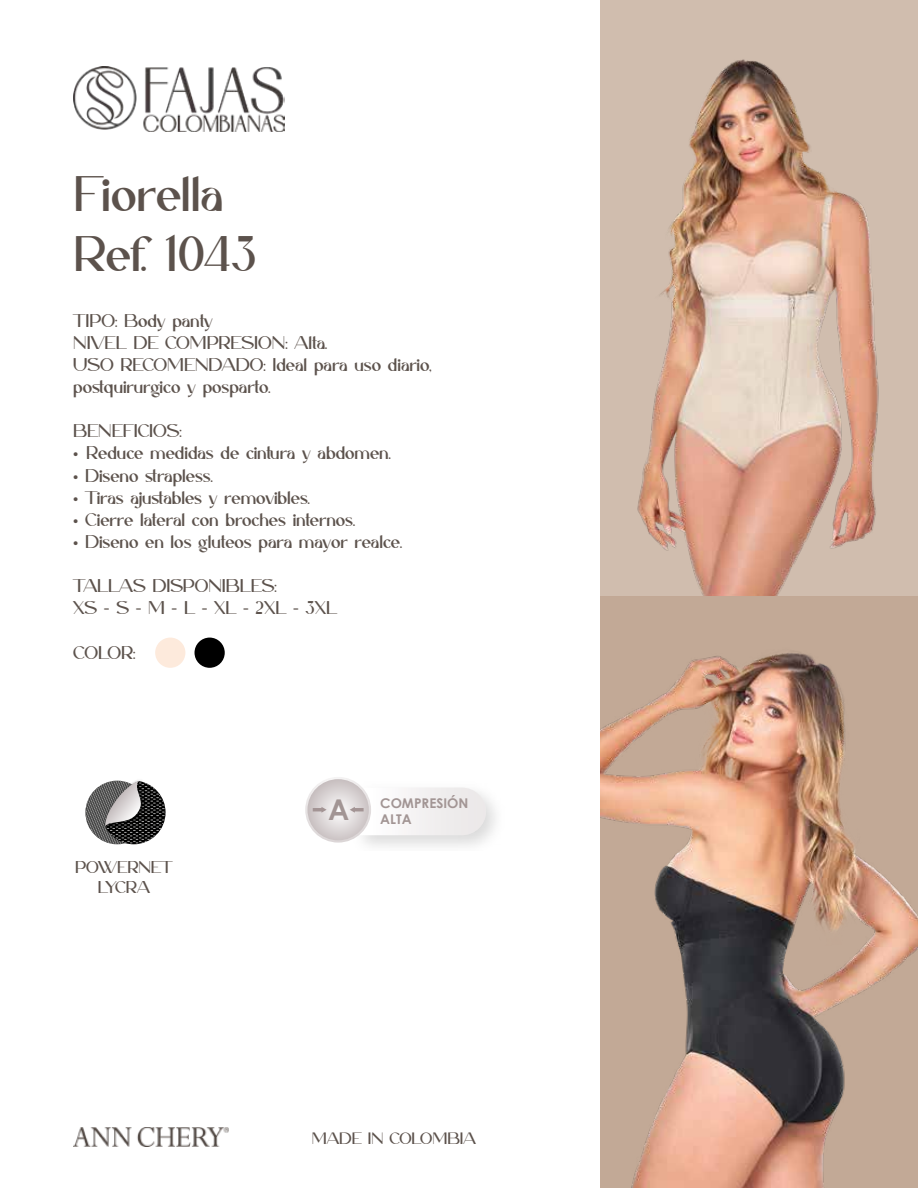
<style>
.page{position:relative;width:918px;height:1188px;background:#fff}
.page>*{position:absolute;margin:0;border:0;box-sizing:border-box;transform-origin:0 0}
.t1{font:49.8px/59.8px "Caligna DEMO Regular";color:#5c524c}
.t2{font:18.45px/22px "Caligna DEMO Regular";color:#5c524c}
.t3{font:17.1px/20.5px "Caligna DEMO Regular";color:#5c524c;text-align:center}
.t4{font:16.5px "Caligna DEMO Regular";color:#5c524c}
.t5{font:700 13.35px/16px "Century Gothic";color:#a29594}
.s1{font-family:"Myriad Pro"}
</style>
<div class="page">
<div style="left:601px;top:0;width:317px;height:597px;background:#d0bdae"></div>
<div style="left:601px;top:597px;width:317px;height:591px;background:#c2a895"></div>
<img style="left:73px;top:1128px;width:156px;height:19px">
<img style="left:73px;top:66px;width:211px;height:66px">
<svg style="left:113px;top:780px;width:27px;height:1px"></svg>
<svg style="left:85px;top:781px;width:81px;height:63px"></svg>
<svg style="left:305px;top:777px;width:66px;height:66px"></svg>
<svg style="left:307px;top:779px;width:62px;height:61px;background:#dad4d5"></svg>
<svg style="left:313px;top:807px;width:14px;height:6px"></svg>
<svg style="left:350px;top:807px;width:14px;height:6px"></svg>
<div style="left:155px;top:638px;width:30px;height:30px;background:#fdeadc;border-radius:50%"></div>
<div style="left:195px;top:638px;width:30px;height:30px;background:#000;border-radius:50%"></div>
<img style="left:637px;top:59px;width:242px;height:537px">
<img style="left:601px;top:653px;width:317px;height:535px">
<h1 class="t1" style="left:73px;top:164px;width:185px">Fiorella<br>Ref. 1043</h1>
<p class="t2" style="left:73px;top:309px;width:360px">TIPO: Body panty<br>NIVEL DE COMPRESION: Alta.<br>USO RECOMENDADO: Ideal para uso diario, postquirurgico y posparto.</p>
<p class="t2" style="left:73px;top:420px;width:110px">BENEFICIOS:</p>
<p class="t2" style="left:73px;top:442px;width:319px"><span class="s1">•</span> Reduce medidas de cintura y abdomen.</p>
<p class="t2" style="left:73px;top:464px;width:141px"><span class="s1">•</span> Diseno strapless.</p>
<p class="t2" style="left:73px;top:486px;width:238px"><span class="s1">•</span> Tiras ajustables y removibles.</p>
<p class="t2" style="left:73px;top:509px;width:283px"><span class="s1">•</span> Cierre lateral con broches internos.</p>
<p class="t2" style="left:73px;top:531px;width:330px"><span class="s1">•</span> Diseno en los gluteos para mayor realce.</p>
<p class="t2" style="left:73px;top:575px;width:265px">TALLAS DISPONIBLES:<br>XS <span class="s1">-</span> S <span class="s1">-</span> M <span class="s1">-</span> L <span class="s1">-</span> XL <span class="s1">-</span> 2XL <span class="s1">-</span> 3XL</p>
<p class="t2" style="left:73px;top:641px;width:64px">COLOR:</p>
<p class="t3" style="left:75px;top:857px;width:99px">POWERNET<br>LYCRA</p>
<p class="t5" style="left:328px;top:795px;width:142px;text-indent:52px">COMPRESIÓN<br><sup>A</sup> ALTA</p>
<p class="t4" style="left:312px;top:1129px;width:165px">MADE IN COLOMBIA</p>
</div>
